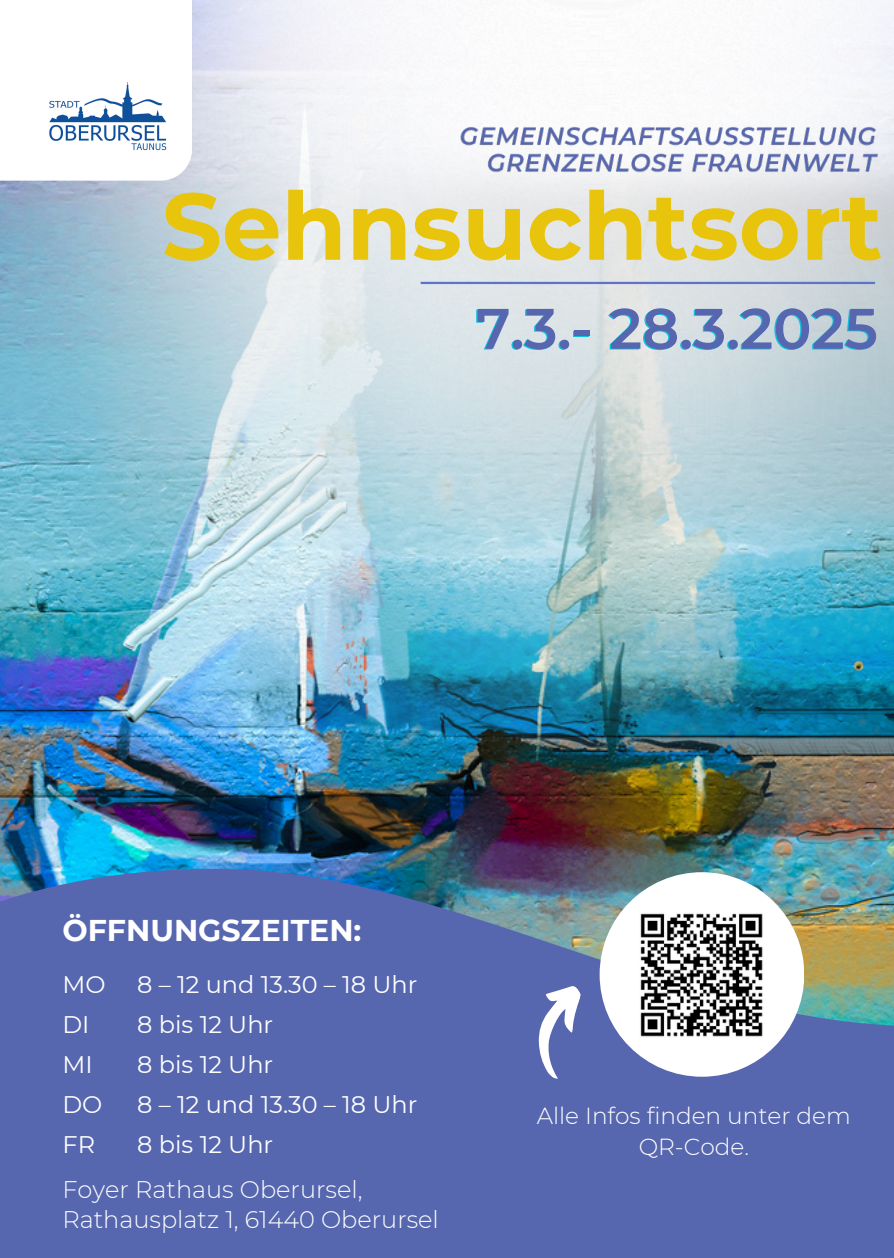
<style>
.page{position:relative;width:894px;height:1258px;background:#fff}
.page>*{position:absolute;margin:0;border:0;box-sizing:border-box;transform-origin:0 0}
.t1{font:700 94.2px "Montserrat";color:#e8c40c}
.t2{font:600 57px "Montserrat";color:#0cc0df}
.t3{font:700 30px "Montserrat";color:#fff}
.t4{font:24px/39.9px "Montserrat";color:#fff}
.t5{font:300 24px "Montserrat";color:#fff}
.t6{font:300 23.1px/30.9px "Montserrat";color:#fff;text-align:center}
</style>
<div class="page">
<img style="left:0;top:792px;width:893px;height:77px">
<img style="left:0;top:523px;width:893px;height:269px">
<img style="left:0;top:0;width:893px;height:523px">
<img style="left:68px;top:136px;width:825px;height:430px">
<hr style="left:420px;top:282px;width:454px;height:2px;background:#5e74cc">
<svg style="left:0;top:869px;width:893px;height:389px;fill:#5767af"></svg>
<svg style="left:527px;top:980px;width:55px;height:153px"></svg>
<div style="left:599px;top:872px;width:205px;height:205px;background:#fff;border-radius:50%"></div>
<img style="left:640px;top:913px;width:123px;height:124px">
<img style="left:0;top:0;width:194px;height:183px">
<img style="left:455px;top:122px;width:428px;height:58px">
<p class="t1" style="left:162px;top:169px;width:722px">Sehnsuchtsort</p>
<h2 class="t2" style="left:474px;top:294px;width:403px">7.3.- 28.3.2025</h2>
<p class="t3" style="left:62px;top:912px;width:300px">ÖFFNUNGSZEITEN:</p>
<p class="t4" style="left:62px;top:964px;width:45px">MO<br>DI<br>MI<br>DO<br>FR</p>
<p class="t4" style="left:137px;top:964px;width:281px">8 – 12 und 13.30 – 18 Uhr</p>
<h1 class="t4" style="left:137px;top:1004px;width:137px">8 bis 12 Uhr</h1>
<p class="t4" style="left:137px;top:1044px;width:137px">8 bis 12 Uhr</p>
<h2 class="t4" style="left:137px;top:1084px;width:281px">8 – 12 und 13.30 – 18 Uhr</h2>
<p class="t4" style="left:137px;top:1124px;width:137px">8 bis 12 Uhr</p>
<p class="t5" style="left:62px;top:1175px;width:301px">Foyer Rathaus Oberursel,</p>
<p class="t5" style="left:62px;top:1205px;width:378px">Rathausplatz 1, 61440 Oberursel</p>
<p class="t6" style="left:536px;top:1100px;width:315px">Alle Infos finden unter dem<br>QR-Code.</p>
</div>
